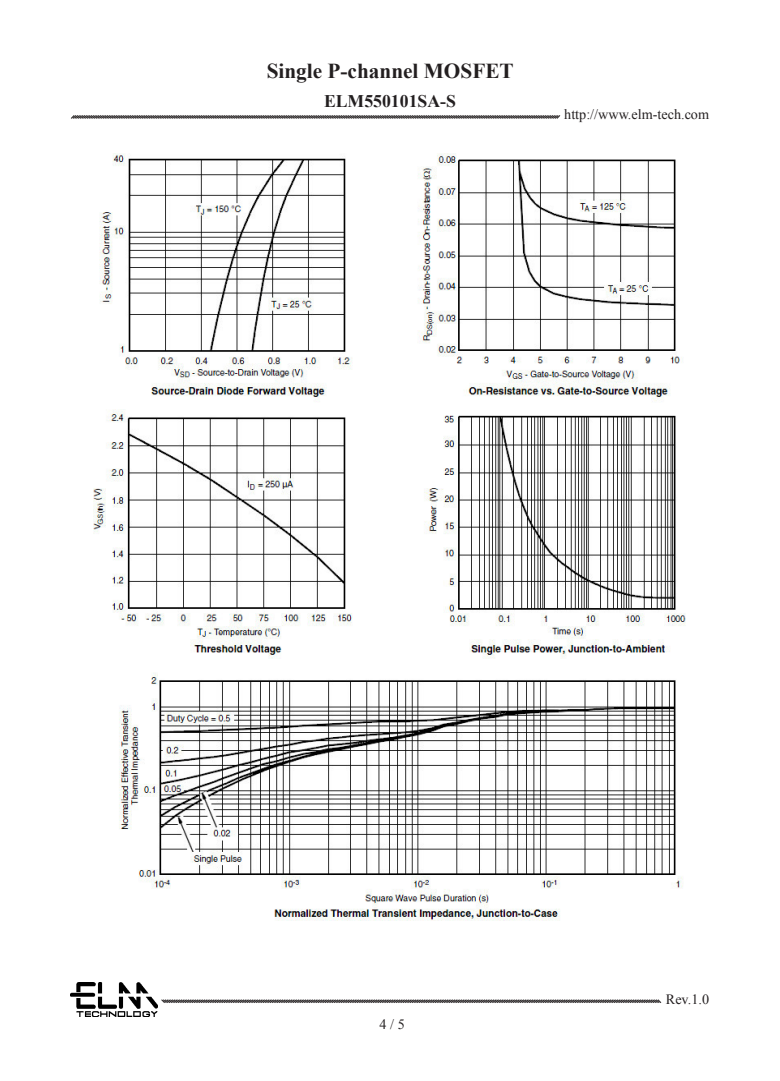
<style>
.page{position:relative;width:780px;height:1081px;background:#fff}
.page>*{position:absolute;margin:0;border:0;box-sizing:border-box;transform-origin:0 0}
.t1{font:700 21.25px "Times New Roman";color:#231f20}
.t2{font:700 17.75px "Times New Roman";color:#231f20}
.t3{font:14.12px "Times New Roman";color:#231f20}
</style>
<div class="page">
<svg style="left:71px;top:115px;width:490px;height:4px;background:#777475"></svg>
<svg style="left:161px;top:999px;width:501px;height:4px;background:#777576"></svg>
<img style="left:71px;top:982px;width:86px;height:34px">
<img style="left:93px;top:153px;width:592px;height:768px">
<h1 class="t1" style="left:267px;top:56px;width:248px">Single P-channel MOSFET</h1>
<p class="t2" style="left:324px;top:89px;width:133px">ELM550101SA-S</p>
<p class="t3" style="left:564px;top:105px;width:146px">http://www.elm-tech.com</p>
<p class="t3" style="left:379px;top:1014px;width:27px">4 / 5</p>
<p class="t3" style="left:666px;top:990px;width:45px">Rev.1.0</p>
</div>
